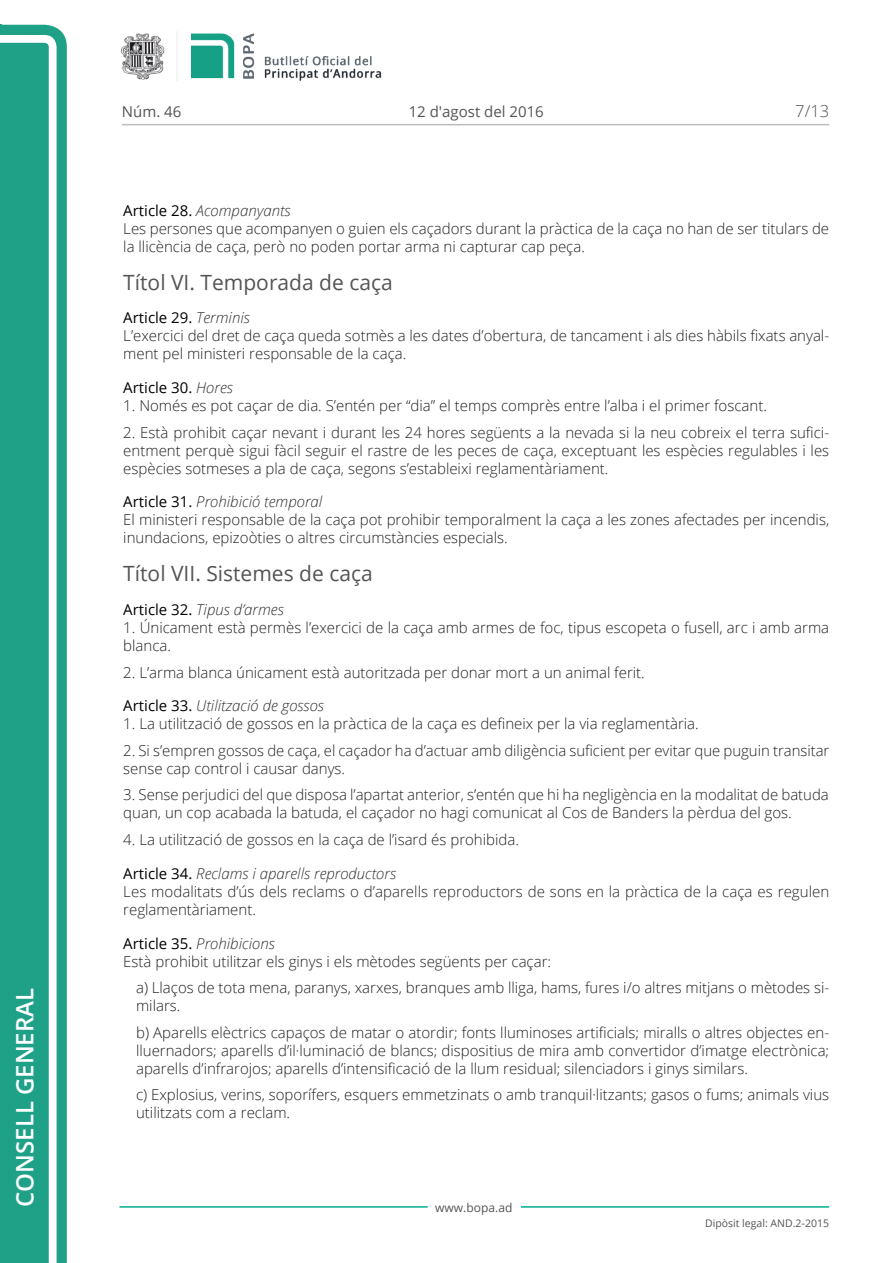
<style>
.page{position:relative;width:893px;height:1263px;background:#fff}
.page>*{position:absolute;margin:0;border:0;box-sizing:border-box;transform-origin:0 0}
.t1{font:600 24px "Open Sans";color:#fff}
.Titol_4{font:21px "Open Sans";color:#545454}
.t2{font:300 16.5px "Open Sans";color:#545454}
.Body_text{font:300 15px/18px "Open Sans";color:#231f20}
.Body_text_i{font:300 15px/18px "Open Sans";color:#231f20}
.Titol_7{font:italic 300 15px "Open Sans";color:#303030}
.Titol_7-2{font:15px "Open Sans";color:#000}
.t3{font:15px "Open Sans";color:#545454}
.t4{font:12px "Open Sans";color:#545454}
.t5{font:10.5px "Open Sans";color:#545454}
.s1{font-weight:400;font-style:normal;color:#000}
.s2{font-weight:300;font-style:italic;color:#303030}
</style>
<div class="page">
<svg style="left:0;top:25px;width:67px;height:1238px;fill:#1ea187"></svg>
<div style="left:0;top:43px;width:49px;height:1220px;background:#1ea187"></div>
<img style="left:122px;top:32px;width:260px;height:49px">
<hr style="left:119px;top:1206px;width:309px;height:2px;background:#00ae91">
<hr style="left:521px;top:1206px;width:308px;height:2px;background:#00ae91">
<hr style="left:122px;top:124px;width:707px;height:1px;background:#bcbdc0">
<h1 class="t1" style="left:8px;top:1207px;width:220px;rotate:-90deg">Consell General</h1>
<p class="t3" style="left:122px;top:102px;width:61px">Núm. 46</p>
<p class="t3" style="left:409px;top:102px;width:137px">12 d'agost del 2016</p>
<p class="t2" style="left:795px;top:100px;width:35px">7/13</p>
<p class="Titol_7" style="left:123px;top:200px;width:169px"><span class="s1">Article 28.</span> Acompanyants</p>
<p class="Body_text" style="left:123px;top:219px;width:707px">Les persones que acompanyen o guien els caçadors durant la pràctica de la caça no han de ser titulars de la llicència de caça, però no poden portar arma ni capturar cap peça.</p>
<p class="Titol_4" style="left:123px;top:268px;width:271px">Títol VI. Temporada de caça</p>
<p class="Titol_7-2" style="left:123px;top:308px;width:128px">Article 29. <span class="s2">Terminis</span></p>
<p class="Body_text" style="left:123px;top:326px;width:707px">L’exercici del dret de caça queda sotmès a les dates d’obertura, de tancament i als dies hàbils fixats anyal&shy;ment pel ministeri responsable de la caça.</p>
<p class="Titol_7-2" style="left:123px;top:377px;width:111px">Article 30. <span class="s2">Hores</span></p>
<p class="Body_text" style="left:123px;top:396px;width:645px">1. Només es pot caçar de dia. S’entén per “dia” el temps comprès entre l’alba i el primer foscant.</p>
<p class="Body_text" style="left:123px;top:423px;width:707px;text-align:justify">2. Està prohibit caçar nevant i durant les 24 hores següents a la nevada si la neu cobreix el terra sufici&shy;entment perquè sigui fàcil seguir el rastre de les peces de caça, exceptuant les espècies regulables i les espècies sotmeses a pla de caça, segons s’estableixi reglamentàriament.</p>
<p class="Titol_7" style="left:123px;top:492px;width:201px"><span class="s1">Article 31.</span> Prohibició temporal</p>
<p class="Body_text" style="left:123px;top:511px;width:707px">El ministeri responsable de la caça pot prohibir temporalment la caça a les zones afectades per incendis, inundacions, epizoòties o altres circumstàncies especials.</p>
<p class="Titol_4" style="left:123px;top:559px;width:251px">Títol VII. Sistemes de caça</p>
<p class="Titol_7" style="left:123px;top:599px;width:162px"><span class="s1">Article 32.</span> Tipus d’armes</p>
<p class="Body_text" style="left:123px;top:618px;width:707px">1. Únicament està permès l’exercici de la caça amb armes de foc, tipus escopeta o fusell, arc i amb arma blanca.</p>
<p class="Body_text" style="left:123px;top:663px;width:523px">2. L’arma blanca únicament està autoritzada per donar mort a un animal ferit.</p>
<p class="Titol_7" style="left:123px;top:696px;width:202px"><span class="s1">Article 33.</span> Utilització de gossos</p>
<p class="Body_text" style="left:123px;top:715px;width:577px">1. La utilització de gossos en la pràctica de la caça es defineix per la via reglamentària.</p>
<p class="Body_text" style="left:123px;top:741px;width:708px">2. Si s’empren gossos de caça, el caçador ha d’actuar amb diligència suficient per evitar que puguin transitar sense cap control i causar danys.</p>
<p class="Body_text" style="left:123px;top:786px;width:707px">3. Sense perjudici del que disposa l’apartat anterior, s’entén que hi ha negligència en la modalitat de batuda quan, un cop acabada la batuda, el caçador no hagi comunicat al Cos de Banders la pèrdua del gos.</p>
<p class="Body_text" style="left:123px;top:830px;width:397px">4. La utilització de gossos en la caça de l’isard és prohibida.</p>
<p class="Titol_7" style="left:123px;top:863px;width:274px"><span class="s1">Article 34.</span> Reclams i aparells reproductors</p>
<p class="Body_text" style="left:123px;top:882px;width:707px">Les modalitats d’ús dels reclams o d’aparells reproductors de sons en la pràctica de la caça es regulen reglamentàriament.</p>
<p class="Titol_7" style="left:123px;top:933px;width:153px"><span class="s1">Article 35.</span> Prohibicions</p>
<p class="Body_text" style="left:123px;top:952px;width:429px">Està prohibit utilitzar els ginys i els mètodes següents per caçar:</p>
<p class="Body_text_i" style="left:136px;top:978px;width:695px">a) Llaços de tota mena, paranys, xarxes, branques amb lliga, hams, fures i/o altres mitjans o mètodes si&shy;milars.</p>
<p class="Body_text_i" style="left:136px;top:1023px;width:695px;text-align:justify">b) Aparells elèctrics capaços de matar o atordir; fonts lluminoses artificials; miralls o altres objectes en&shy;lluernadors; aparells d’il·luminació de blancs; dispositius de mira amb convertidor d’imatge electrònica; aparells d’infrarojos; aparells d’intensificació de la llum residual; silenciadors i ginys similars.</p>
<p class="Body_text_i" style="left:136px;top:1085px;width:695px">c) Explosius, verins, soporífers, esquers emmetzinats o amb tranquil·litzants; gasos o fums; animals vius utilitzats com a reclam.</p>
<p class="t4" style="left:435px;top:1199px;width:79px">www.bopa.ad</p>
<p class="t5" style="left:705px;top:1216px;width:125px">Dipòsit legal: AND.2-2015</p>
</div>
